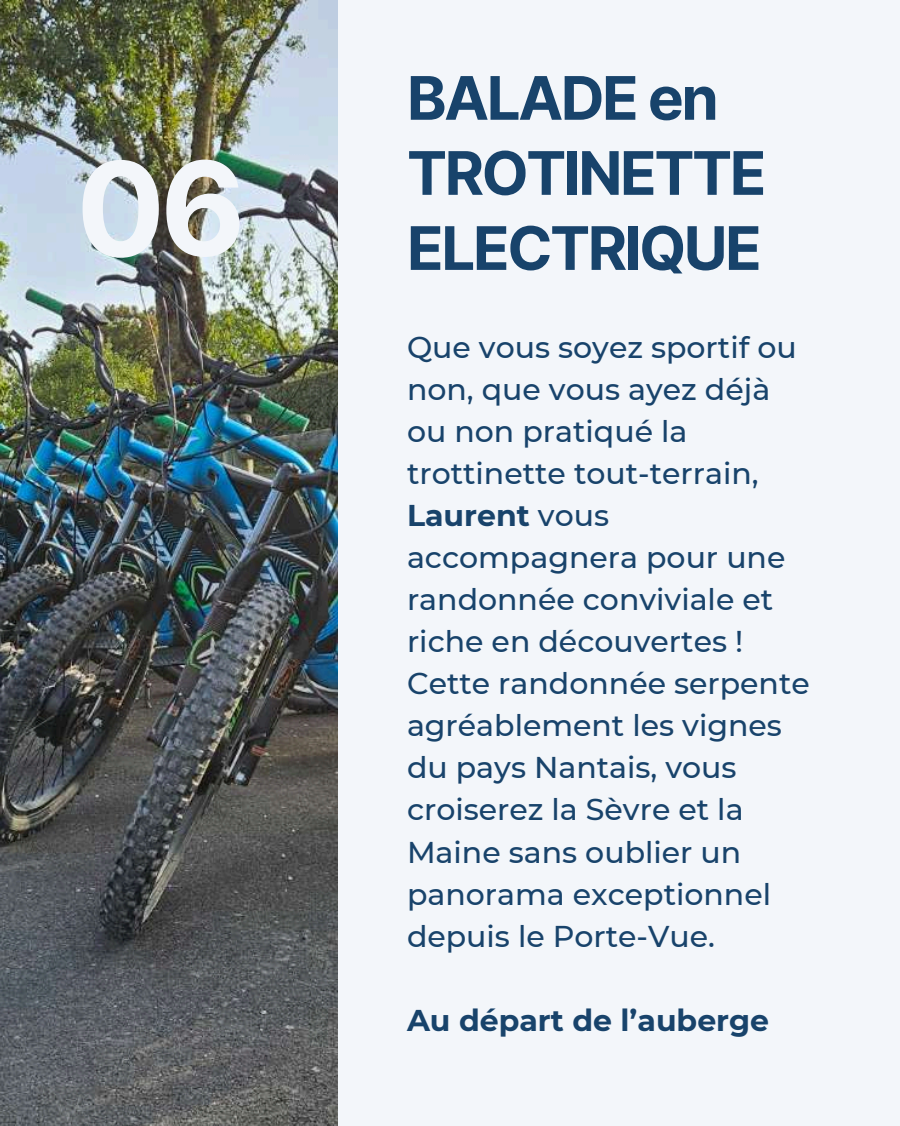
<style>
.page{position:relative;width:900px;height:1126px;background:#fff}
.page>*{position:absolute;margin:0;border:0;box-sizing:border-box;transform-origin:0 0}
.t1{font:700 129.9px "Inter";color:#f3f6fa}
.t2{font:700 60px/75px "Inter";letter-spacing:-.04em;color:#18436b}
.t3{font:500 30px/42px "Montserrat";color:#18436b}
.t4{font:700 30px "Montserrat";color:#18436b}
.s1{font-weight:700}
</style>
<div class="page">
<div style="left:0;top:0;width:900px;height:1125px;background:#f3f6fa"></div>
<img style="left:0;top:0;width:338px;height:1125px">
<h1 class="t1" style="left:76px;top:131px;width:171px">06</h1>
<h2 class="t2" style="left:407px;top:60px;width:361px">BALADE en<br>TROTINETTE<br>ELECTRIQUE</h2>
<p class="t3" style="left:407px;top:326px;width:404px">Que vous soyez sportif ou non, que vous ayez déjà ou non pratiqué la trottinette tout-terrain,<br><span class="s1">Laurent</span> vous accompagnera pour une randonnée conviviale et riche en découvertes !<br>Cette randonnée serpente agréablement les vignes du pays Nantais, vous croiserez la Sèvre et la<br>Maine sans oublier un panorama exceptionnel depuis le Porte-Vue.</p>
<p class="t4" style="left:407px;top:1001px;width:364px">Au départ de l’auberge</p>
</div>
